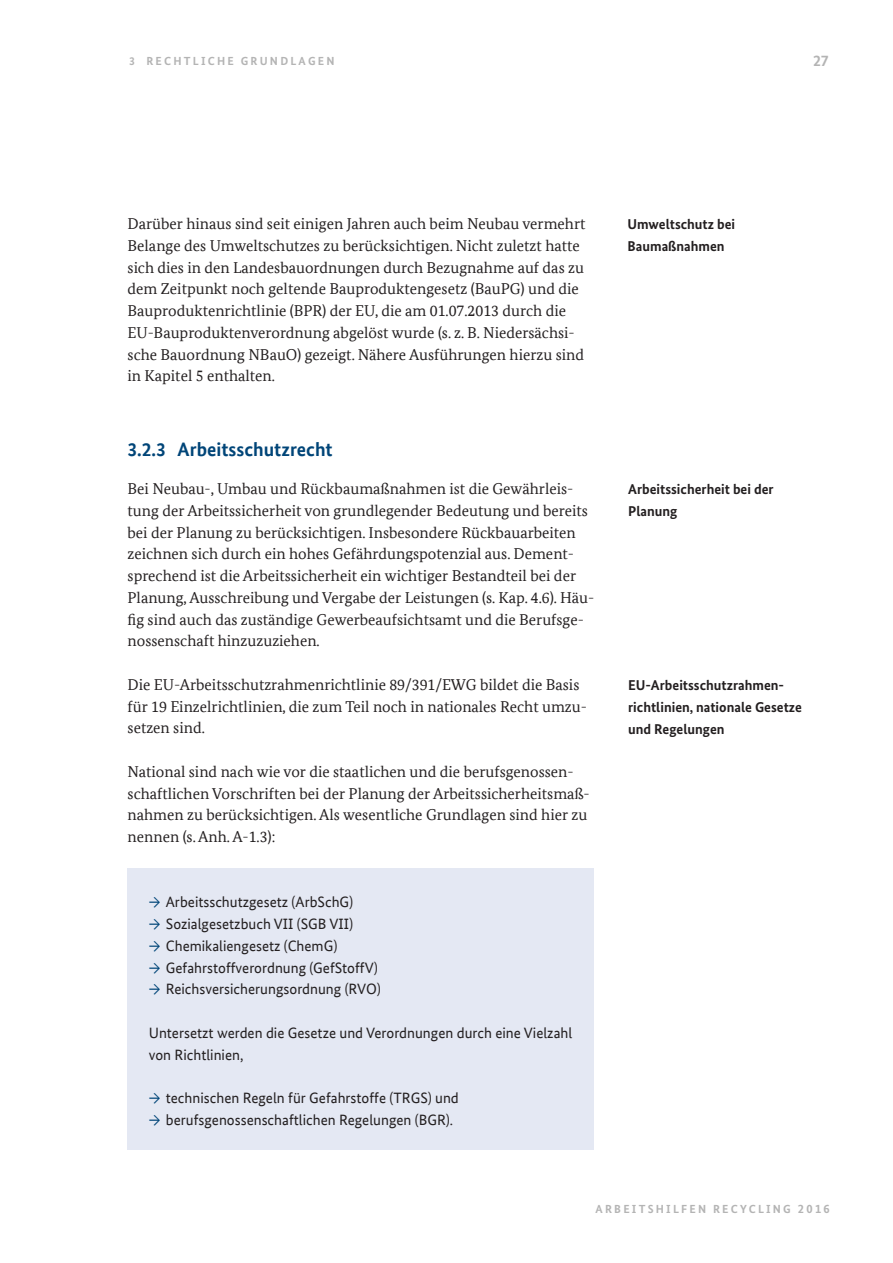
<style>
.page{position:relative;width:893px;height:1263px;background:#fff}
.page>*{position:absolute;margin:0;border:0;box-sizing:border-box;transform-origin:0 0}
.Überschriftenebene_3{font:700 19.5px "Bundes Sans Office";color:#004578}
.Artikel{font:15.75px/21.8px "Bundes Serif Office";color:#231f20}
.t1{font:700 15.75px "Bundes Sans";color:#b4b4b4}
.Text_in_Infobox{font:15px/21.8px "Bundes Sans Office";color:#231f20}
.Mariginalie{font:700 14.25px/21.8px "Bundes Sans";color:#231f20}
.t2{font:700 11.7px "Bundes Sans";letter-spacing:.19em;color:#b4b4b4}
.s1{color:#004578}
.s2{font-size:12.45px}
</style>
<div class="page">
<div style="left:128px;top:868px;width:466px;height:281px;background:#e4e8f3"></div>
<p class="t2" style="left:129px;top:54px;width:207px">3 RECHTLICHE GRUNDLAGEN</p>
<p class="t1" style="left:813px;top:51px;width:17px">27</p>
<p class="Artikel" style="left:128px;top:213px;width:459px">Darüber hinaus sind seit einigen Jahren auch beim Neubau vermehrt Belange des Umweltschutzes zu berücksichtigen. Nicht zuletzt hatte sich dies in den Landesbauordnungen durch Bezugnahme auf das zu dem Zeitpunkt noch geltende Bauproduktengesetz (BauPG) und die Bauproduktenrichtlinie (BPR) der EU, die am 01.07.2013 durch die EU-Bauproduktenverordnung abgelöst wurde (s. z. B. Niedersächsi&shy;sche Bauordnung NBauO) gezeigt. Nähere Ausführungen hierzu sind in Kapitel 5 enthalten.</p>
<p class="Überschriftenebene_3" style="left:128px;top:438px;width:207px">3.2.3 Arbeitsschutzrecht</p>
<p class="Artikel" style="left:128px;top:478px;width:468px">Bei Neubau-, Umbau und Rückbaumaßnahmen ist die Gewährleis&shy;tung der Arbeitssicherheit von grundlegender Bedeutung und bereits bei der Planung zu berücksichtigen. Insbesondere Rückbauarbeiten zeichnen sich durch ein hohes Gefährdungspotenzial aus. Dement&shy;sprechend ist die Arbeitssicherheit ein wichtiger Bestandteil bei der Planung, Ausschreibung und Vergabe der Leistungen (s. Kap. 4.6). Häu&shy;fig sind auch das zuständige Gewerbeaufsichtsamt und die Berufsge&shy;nossenschaft hinzuzuziehen.</p>
<p class="Artikel" style="left:128px;top:673px;width:461px">Die EU-Arbeitsschutzrahmenrichtlinie 89/391/EWG bildet die Basis für 19 Einzelrichtlinien, die zum Teil noch in nationales Recht umzu&shy;setzen sind.</p>
<p class="Artikel" style="left:128px;top:760px;width:464px">National sind nach wie vor die staatlichen und die berufsgenossen&shy;schaftlichen Vorschriften bei der Planung der Arbeitssicherheitsmaß&shy;nahmen zu berücksichtigen. Als wesentliche Grundlagen sind hier zu nennen (s. Anh. A-1.3):</p>
<p class="Text_in_Infobox" style="left:149px;top:891px;width:206px"><span class="s1">→</span> Arbeitsschutzgesetz (ArbSchG)</p>
<p class="Text_in_Infobox" style="left:149px;top:913px;width:206px"><span class="s1">→</span> Sozialgesetzbuch VII (SGB VII)</p>
<p class="Text_in_Infobox" style="left:149px;top:935px;width:190px"><span class="s1">→</span> Chemikaliengesetz (ChemG)</p>
<p class="Text_in_Infobox" style="left:149px;top:956px;width:230px"><span class="s1">→</span> Gefahrstoffverordnung (GefStoffV)</p>
<p class="Text_in_Infobox" style="left:149px;top:978px;width:233px"><span class="s1">→</span> Reichsversicherungsordnung (RVO)</p>
<p class="Text_in_Infobox" style="left:149px;top:1022px;width:425px">Untersetzt werden die Gesetze und Verordnungen durch eine Vielzahl von Richtlinien,</p>
<p class="Text_in_Infobox" style="left:149px;top:1087px;width:311px"><span class="s1">→</span> technischen Regeln für Gefahrstoffe (TRGS) und</p>
<p class="Text_in_Infobox" style="left:149px;top:1109px;width:306px"><span class="s1">→</span> berufsgenossenschaftlichen Regelungen (BGR).</p>
<p class="Mariginalie" style="left:627px;top:213px;width:109px">Umweltschutz bei</p>
<p class="Mariginalie" style="left:627px;top:235px;width:99px">Baumaßnahmen</p>
<p class="Mariginalie" style="left:628px;top:478px;width:147px">Arbeitssicherheit bei der<br>Planung</p>
<p class="Mariginalie" style="left:628px;top:674px;width:158px">EU-Arbeitsschutzrahmen-</p>
<p class="Mariginalie" style="left:628px;top:696px;width:175px">richtlinien, nationale Gesetze und Regelungen</p>
<p class="t2" style="left:595px;top:1202px;width:236px">ARBEITSHILFEN RECYCLING <span class="s2">2016</span></p>
</div>
